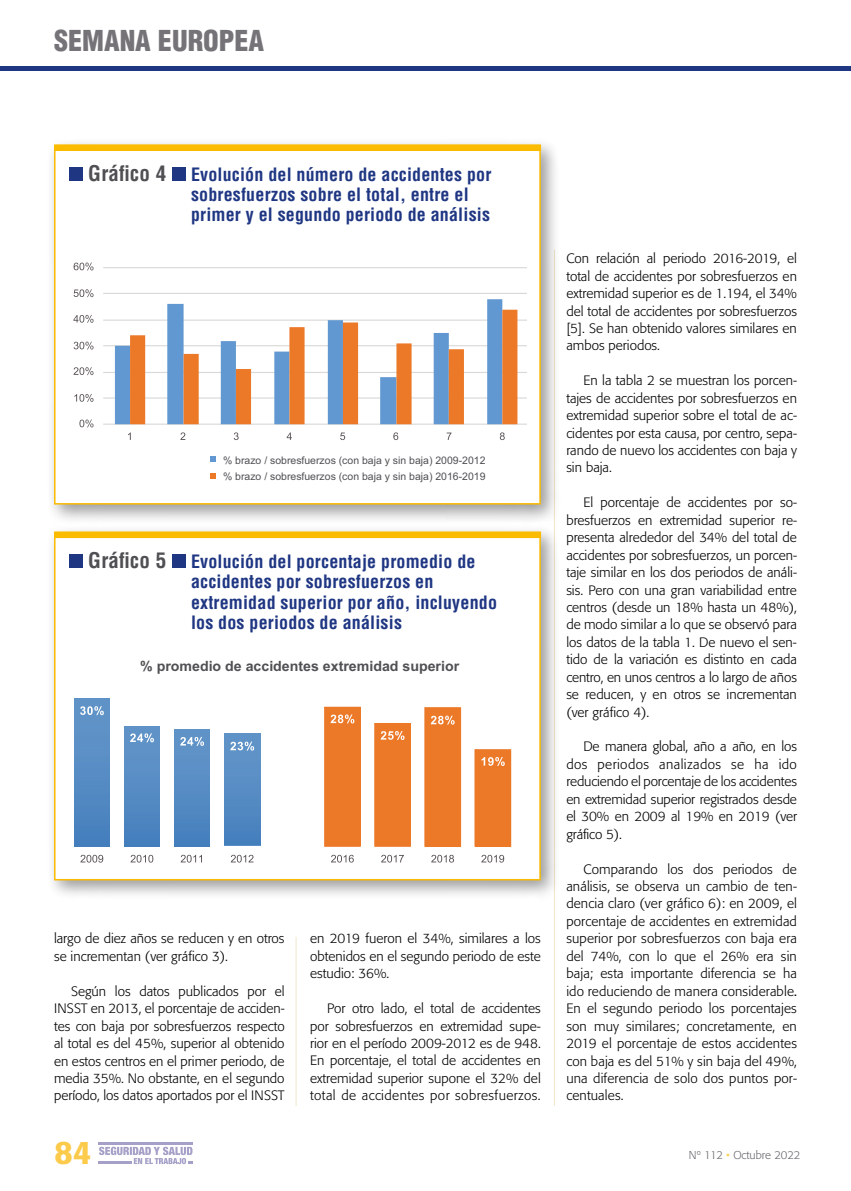
<style>
.page{position:relative;width:851px;height:1191px;background:#fff}
.page>*{position:absolute;margin:0;border:0;box-sizing:border-box;transform-origin:0 0}
.t1{font:500 32.4px "Formata";color:#fccb4b}
.t2{font:900 condensed 28.05px "Helvetica LT Std";color:#757378}
.t3{font:700 condensed 18px/20.2px "Helvetica LT Std";letter-spacing:.01em;color:#1f3683}
.t4{font:700 14.1px "Arial";color:#504f53}
.t5{font:300 13.5px/17.4px "Formata";color:#000;text-align:justify}
.t6{font:300 11.25px "Formata";color:#68676c}
.t7{font:10.5px/16.4px "Arial";color:#504f53}
.s1{font-size:21px;color:#504f53}
.s2{font-weight:400;font-size:12px}
.s3{color:#fccf58}
</style>
<div class="page">
<hr style="left:0;top:67px;width:850px;height:4px;background:#1f3683">
<hr style="left:98px;top:1142px;width:95px;height:2px;background:#a4a0c7">
<hr style="left:98px;top:1161px;width:34px;height:3px;background:#a4a0c7">
<svg style="left:99px;top:1146px;width:94px;height:18px"></svg>
<hr style="left:554px;top:249px;width:1px;height:857px;background:#f0e6ca">
<hr style="left:296px;top:936px;width:1px;height:170px;background:#f0e6ca">
<div style="left:46px;top:137px;width:515px;height:388px;background:#000;opacity:.4"></div>
<div style="left:54px;top:145px;width:486px;height:359px;background:#fff;border:2px solid #fabb00"></div>
<div style="left:46px;top:524px;width:515px;height:377px;background:#000;opacity:.4"></div>
<div style="left:54px;top:531px;width:486px;height:349px;background:#fff;border:2px solid #fabb00"></div>
<div style="left:69px;top:167px;width:14px;height:14px;background:#1f3683"></div>
<div style="left:172px;top:167px;width:13px;height:14px;background:#1f3683"></div>
<div style="left:69px;top:554px;width:14px;height:14px;background:#1f3683"></div>
<div style="left:172px;top:554px;width:13px;height:14px;background:#1f3683"></div>
<div style="left:54px;top:145px;width:487px;height:6px;background:#fabb00"></div>
<div style="left:54px;top:531px;width:487px;height:7px;background:#fabb00;border:2px solid #fabb00"></div>
<hr style="left:103px;top:267px;width:423px;height:1px;background:#d9d9d8">
<hr style="left:103px;top:293px;width:423px;height:1px;background:#d9d9d8">
<hr style="left:103px;top:319px;width:423px;height:2px;background:#d9d9d8">
<hr style="left:103px;top:345px;width:423px;height:1px;background:#d9d9d8">
<hr style="left:103px;top:372px;width:423px;height:1px;background:#d9d9d8">
<hr style="left:103px;top:397px;width:423px;height:1px;background:#d9d9d8">
<hr style="left:103px;top:423px;width:423px;height:2px;background:#d9d9d8">
<svg style="left:115px;top:299px;width:387px;height:125px"></svg>
<svg style="left:130px;top:310px;width:387px;height:114px"></svg>
<svg style="left:79px;top:419px;width:14px;height:8px"></svg>
<svg style="left:74px;top:394px;width:19px;height:8px"></svg>
<svg style="left:73px;top:367px;width:20px;height:8px"></svg>
<svg style="left:74px;top:342px;width:19px;height:7px"></svg>
<svg style="left:73px;top:315px;width:20px;height:8px"></svg>
<svg style="left:74px;top:289px;width:19px;height:8px"></svg>
<svg style="left:74px;top:262px;width:19px;height:8px"></svg>
<svg style="left:128px;top:432px;width:376px;height:8px"></svg>
<svg style="left:210px;top:456px;width:6px;height:6px"></svg>
<svg style="left:210px;top:474px;width:6px;height:5px"></svg>
<img style="left:74px;top:699px;width:36px;height:147px">
<img style="left:124px;top:726px;width:36px;height:120px">
<img style="left:174px;top:729px;width:36px;height:117px">
<img style="left:224px;top:734px;width:36px;height:112px">
<svg style="left:80px;top:706px;width:24px;height:9px"></svg>
<svg style="left:130px;top:733px;width:24px;height:9px"></svg>
<svg style="left:180px;top:737px;width:24px;height:9px"></svg>
<svg style="left:230px;top:741px;width:24px;height:9px"></svg>
<svg style="left:324px;top:706px;width:37px;height:141px;background:#ec7c2d"></svg>
<div style="left:374px;top:723px;width:37px;height:124px;background:#ec7928"></div>
<div style="left:424px;top:707px;width:37px;height:140px;background:#ec7928"></div>
<svg style="left:474px;top:749px;width:37px;height:98px;background:#ec7d2f"></svg>
<svg style="left:80px;top:854px;width:23px;height:8px"></svg>
<svg style="left:130px;top:854px;width:23px;height:8px"></svg>
<svg style="left:181px;top:854px;width:21px;height:8px"></svg>
<svg style="left:231px;top:854px;width:22px;height:8px"></svg>
<svg style="left:331px;top:854px;width:23px;height:8px"></svg>
<svg style="left:381px;top:854px;width:23px;height:8px"></svg>
<svg style="left:431px;top:854px;width:23px;height:8px"></svg>
<svg style="left:481px;top:854px;width:23px;height:8px"></svg>
<h2 class="t2" style="left:54px;top:23px;width:212px">SEMANA EUROPEA</h2>
<h3 class="t3" style="left:191px;top:164px;width:302px;text-indent:-103px"><span class="s1">Gráfico 4</span> Evolución del número de accidentes por sobresfuerzos sobre el total, entre el primer y el segundo periodo de análisis</h3>
<p class="t7" style="left:223px;top:452px;width:264px">% brazo / sobresfuerzos (con baja y sin baja) 2009-2012 % brazo / sobresfuerzos (con baja y sin baja) 2016-2019</p>
<h3 class="t3" style="left:191px;top:551px;width:307px;text-indent:-103px"><span class="s1">Gráfico 5</span> Evolución del porcentaje promedio de accidentes por sobresfuerzos en extremidad superior por año, incluyendo los dos periodos de análisis</h3>
<p class="t4" style="left:140px;top:657px;width:320px">% promedio de accidentes extremidad superior</p>
<p class="t5" style="left:54px;top:930px;width:232px">largo de diez años se reducen y en otros se incrementan (ver gráfico 3).</p>
<p class="t5" style="left:54px;top:982px;width:232px;text-indent:17px">Según los datos publicados por el INSST en 2013, el porcentaje de acciden&shy;tes con baja por sobresfuerzos respecto al total es del 45%, superior al obtenido en estos centros en el primer periodo, de media 35%. No obstante, en el segundo período, los datos aportados por el INSST</p>
<p class="t5" style="left:310px;top:930px;width:232px">en 2019 fueron el 34%, similares a los obtenidos en el segundo periodo de este estudio: 36%.</p>
<p class="t5" style="left:310px;top:999px;width:232px;text-indent:17px">Por otro lado, el total de accidentes por sobresfuerzos en extremidad supe&shy;rior en el período 2009-2012 es de 948.<br>En porcentaje, el total de accidentes en extremidad superior supone el 32% del total de accidentes por sobresfuerzos.</p>
<p class="t5" style="left:566px;top:250px;width:232px">Con relación al periodo 2016-2019, el total de accidentes por sobresfuerzos en extremidad superior es de 1.194, el 34% del total de accidentes por sobresfuerzos [5]. Se han obtenido valores similares en ambos periodos.</p>
<p class="t5" style="left:566px;top:372px;width:232px;text-indent:17px">En la tabla 2 se muestran los porcen&shy;tajes de accidentes por sobresfuerzos en extremidad superior sobre el total de ac&shy;cidentes por esta causa, por centro, sepa&shy;rando de nuevo los accidentes con baja y sin baja.</p>
<p class="t5" style="left:566px;top:494px;width:232px;text-indent:17px">El porcentaje de accidentes por so&shy;bresfuerzos en extremidad superior re&shy;presenta alrededor del 34% del total de accidentes por sobresfuerzos, un porcen&shy;taje similar en los dos periodos de análi&shy;sis. Pero con una gran variabilidad entre centros (desde un 18% hasta un 48%), de modo similar a lo que se observó para los datos de la tabla 1. De nuevo el sen&shy;tido de la variación es distinto en cada centro, en unos centros a lo largo de años se reducen, y en otros se incrementan (ver gráfico 4).</p>
<p class="t5" style="left:566px;top:738px;width:232px;text-indent:17px">De manera global, año a año, en los dos periodos analizados se ha ido reduciendo el porcentaje de los accidentes en extremidad superior registrados desde el 30% en 2009 al 19% en 2019 (ver gráfico 5).</p>
<p class="t5" style="left:566px;top:860px;width:232px;text-indent:17px">Comparando los dos periodos de análisis, se observa un cambio de ten&shy;dencia claro (ver gráfico 6): en 2009, el porcentaje de accidentes en extremidad superior por sobresfuerzos con baja era del 74%, con lo que el 26% era sin baja; esta importante diferencia se ha ido reduciendo de manera considerable<span class="s2">.<br></span>En el segundo periodo los porcentajes son muy similares; concretamente, en 2019 el porcentaje de estos accidentes con baja es del 51% y sin baja del 49%, una diferencia de solo dos puntos por&shy;centuales.</p>
<h1 class="t1" style="left:54px;top:1132px;width:39px">84</h1>
<p class="t6" style="left:688px;top:1148px;width:113px">Nº 112 <span class="s3">•</span> Octubre 2022</p>
</div>
